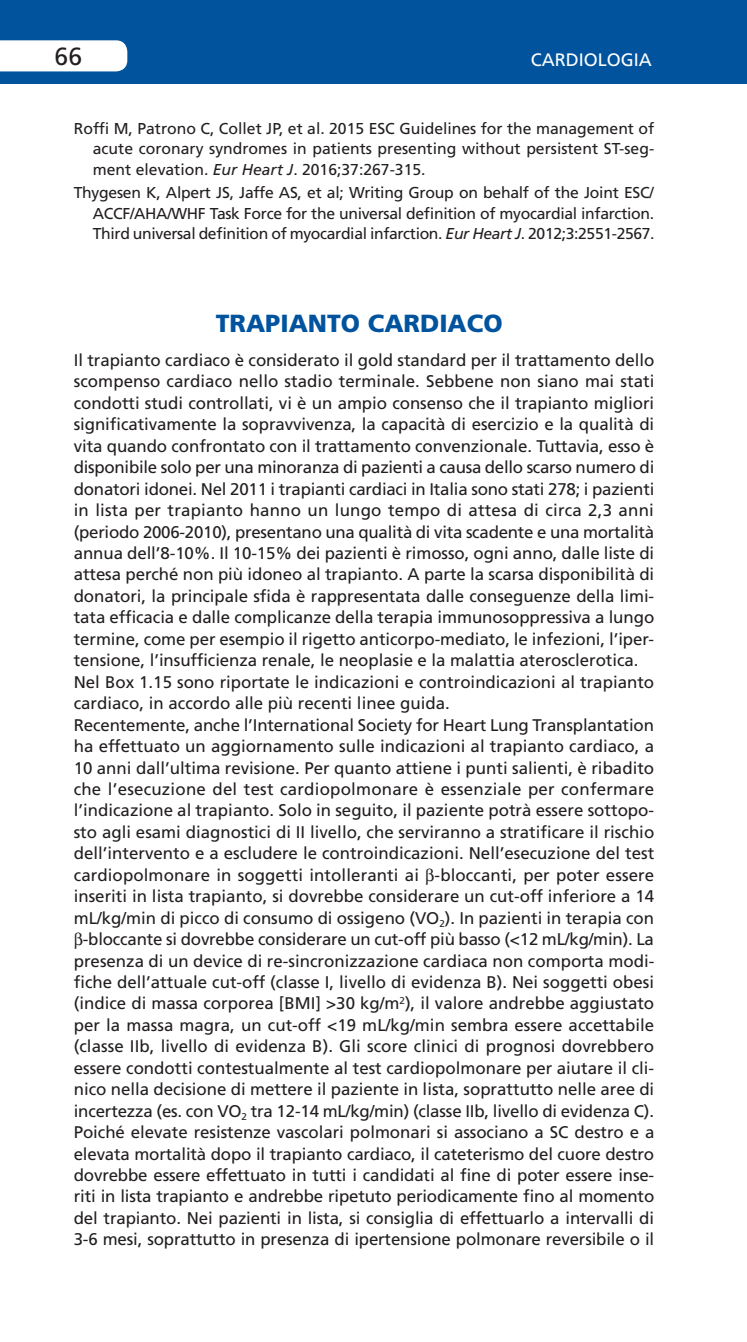
<style>
.page{position:relative;width:747px;height:1342px;background:#fff}
.page>*{position:absolute;margin:0;border:0;box-sizing:border-box;transform-origin:0 0}
.t1{font:900 24.75px "Frutiger LT Std";color:#01539e}
.t2{font:24.75px "Frutiger LT Std";color:#231f20}
.t3{font:18px "Frutiger LT Std";color:#fff}
.t4{font:16.88px "Frutiger LT Std";letter-spacing:-.005em;color:#231f20}
.t5{font:16.88px "Frutiger LT Std";letter-spacing:.015em;color:#231f20}
.t6{font:15.75px/20.2px "Frutiger LT Std";letter-spacing:-.01em;color:#231f20;text-align:justify}
.s1{font-style:italic}
</style>
<div class="page">
<div style="left:737px;top:0;width:10px;height:84px;background:#01539e"></div>
<div style="left:0;top:0;width:737px;height:84px;background:#01539e"></div>
<div style="left:0;top:40px;width:127px;height:31px;background:#fff"></div>
<h1 class="t2" style="left:55px;top:42px;width:29px">66</h1>
<p class="t3" style="left:531px;top:49px;width:122px">CARDIOLOGIA</p>
<p class="t6" style="left:93px;top:119px;width:563px;text-indent:-19px">Roffi M, Patrono C, Collet JP, et al. 2015 ESC Guidelines for the management of acute coronary syndromes in patients presenting without persistent ST-seg&shy;ment elevation. <span class="s1">Eur Heart J</span>. 2016;37:267-315.</p>
<p class="t6" style="left:93px;top:183px;width:563px;text-indent:-19px">Thygesen K, Alpert JS, Jaffe AS, et al; Writing Group on behalf of the Joint ESC/ ACCF/AHA/WHF Task Force for the universal definition of myocardial infarction.<br>Third universal definition of myocardial infarction. <span class="s1">Eur Heart J</span>. 2012;3:2551-2567.</p>
<h1 class="t1" style="left:216px;top:308px;width:288px">TRAPIANTO CARDIACO</h1>
<p class="t4" style="left:74px;top:350px;width:582px">Il trapianto cardiaco è considerato il gold standard per il trattamento dello</p>
<p class="t4" style="left:74px;top:372px;width:582px">scompenso cardiaco nello stadio terminale. Sebbene non siano mai stati</p>
<p class="t4" style="left:74px;top:393px;width:582px">condotti studi controllati, vi è un ampio consenso che il trapianto migliori</p>
<p class="t4" style="left:74px;top:414px;width:582px">significativamente la sopravvivenza, la capacità di esercizio e la qualità di</p>
<p class="t4" style="left:74px;top:436px;width:582px">vita quando confrontato con il trattamento convenzionale. Tuttavia, esso è</p>
<p class="t4" style="left:74px;top:457px;width:582px">disponibile solo per una minoranza di pazienti a causa dello scarso numero di</p>
<p class="t4" style="left:74px;top:479px;width:582px">donatori idonei. Nel 2011 i trapianti cardiaci in Italia sono stati 278; i pazienti</p>
<p class="t4" style="left:74px;top:500px;width:582px">in lista per trapianto hanno un lungo tempo di attesa di circa 2,3 anni</p>
<p class="t4" style="left:74px;top:522px;width:582px">(periodo 2006-2010), presentano una qualità di vita scadente e una mortalità</p>
<p class="t4" style="left:74px;top:543px;width:582px">annua dell’8-10%. Il 10-15% dei pazienti è rimosso, ogni anno, dalle liste di</p>
<p class="t4" style="left:74px;top:565px;width:582px">attesa perché non più idoneo al trapianto. A parte la scarsa disponibilità di</p>
<p class="t4" style="left:74px;top:586px;width:582px">donatori, la principale sfida è rappresentata dalle conseguenze della limi-</p>
<p class="t4" style="left:74px;top:607px;width:582px">tata efficacia e dalle complicanze della terapia immunosoppressiva a lungo</p>
<p class="t4" style="left:74px;top:629px;width:582px">termine, come per esempio il rigetto anticorpo-mediato, le infezioni, l’iper-</p>
<p class="t4" style="left:74px;top:650px;width:566px">tensione, l’insufficienza renale, le neoplasie e la malattia aterosclerotica.</p>
<p class="t4" style="left:74px;top:672px;width:582px">Nel Box 1.15 sono riportate le indicazioni e controindicazioni al trapianto</p>
<p class="t4" style="left:74px;top:693px;width:378px">cardiaco, in accordo alle più recenti linee guida.</p>
<p class="t4" style="left:74px;top:715px;width:582px">Recentemente, anche l’International Society for Heart Lung Transplantation</p>
<p class="t4" style="left:74px;top:736px;width:582px">ha effettuato un aggiornamento sulle indicazioni al trapianto cardiaco, a</p>
<p class="t4" style="left:74px;top:758px;width:582px">10 anni dall’ultima revisione. Per quanto attiene i punti salienti, è ribadito</p>
<p class="t5" style="left:74px;top:779px;width:582px">che l’esecuzione del test cardiopolmonare è essenziale per confermare</p>
<p class="t4" style="left:74px;top:801px;width:582px">l’indicazione al trapianto. Solo in seguito, il paziente potrà essere sottopo-</p>
<p class="t4" style="left:74px;top:822px;width:582px">sto agli esami diagnostici di II livello, che serviranno a stratificare il rischio</p>
<p class="t4" style="left:74px;top:843px;width:582px">dell’intervento e a escludere le controindicazioni. Nell’esecuzione del test</p>
<p class="t4" style="left:74px;top:865px;width:582px">cardiopolmonare in soggetti intolleranti ai -bloccanti, per poter essere</p>
<p class="t4" style="left:74px;top:886px;width:582px">inseriti in lista trapianto, si dovrebbe considerare un cut-off inferiore a 14</p>
<p class="t4" style="left:74px;top:908px;width:582px">mL/kg/min di picco di consumo di ossigeno (VO<sub>2</sub>). In pazienti in terapia con</p>
<p class="t4" style="left:83px;top:929px;width:573px">-bloccante si dovrebbe considerare un cut-off più basso (&lt;12 mL/kg/min). La</p>
<p class="t4" style="left:74px;top:951px;width:582px">presenza di un device di re-sincronizzazione cardiaca non comporta modi-</p>
<p class="t4" style="left:74px;top:972px;width:582px">fiche dell’attuale cut-off (classe I, livello di evidenza B). Nei soggetti obesi</p>
<p class="t4" style="left:74px;top:993px;width:582px">(indice di massa corporea [BMI] &gt;30 kg/m<sup>2</sup>), il valore andrebbe aggiustato</p>
<p class="t4" style="left:74px;top:1015px;width:582px">per la massa magra, un cut-off &lt;19 mL/kg/min sembra essere accettabile</p>
<p class="t4" style="left:74px;top:1036px;width:582px">(classe IIb, livello di evidenza B). Gli score clinici di prognosi dovrebbero</p>
<p class="t4" style="left:74px;top:1058px;width:582px">essere condotti contestualmente al test cardiopolmonare per aiutare il cli-</p>
<p class="t4" style="left:74px;top:1079px;width:582px">nico nella decisione di mettere il paziente in lista, soprattutto nelle aree di</p>
<p class="t4" style="left:74px;top:1101px;width:582px">incertezza (es. con VO<sub>2</sub> tra 12-14 mL/kg/min) (classe IIb, livello di evidenza C).</p>
<p class="t4" style="left:74px;top:1122px;width:582px">Poiché elevate resistenze vascolari polmonari si associano a SC destro e a</p>
<p class="t4" style="left:74px;top:1144px;width:582px">elevata mortalità dopo il trapianto cardiaco, il cateterismo del cuore destro</p>
<p class="t4" style="left:74px;top:1165px;width:582px">dovrebbe essere effettuato in tutti i candidati al fine di poter essere inse-</p>
<p class="t4" style="left:74px;top:1186px;width:582px">riti in lista trapianto e andrebbe ripetuto periodicamente fino al momento</p>
<p class="t4" style="left:74px;top:1208px;width:582px">del trapianto. Nei pazienti in lista, si consiglia di effettuarlo a intervalli di</p>
<p class="t4" style="left:74px;top:1229px;width:582px">3-6 mesi, soprattutto in presenza di ipertensione polmonare reversibile o il</p>
</div>
